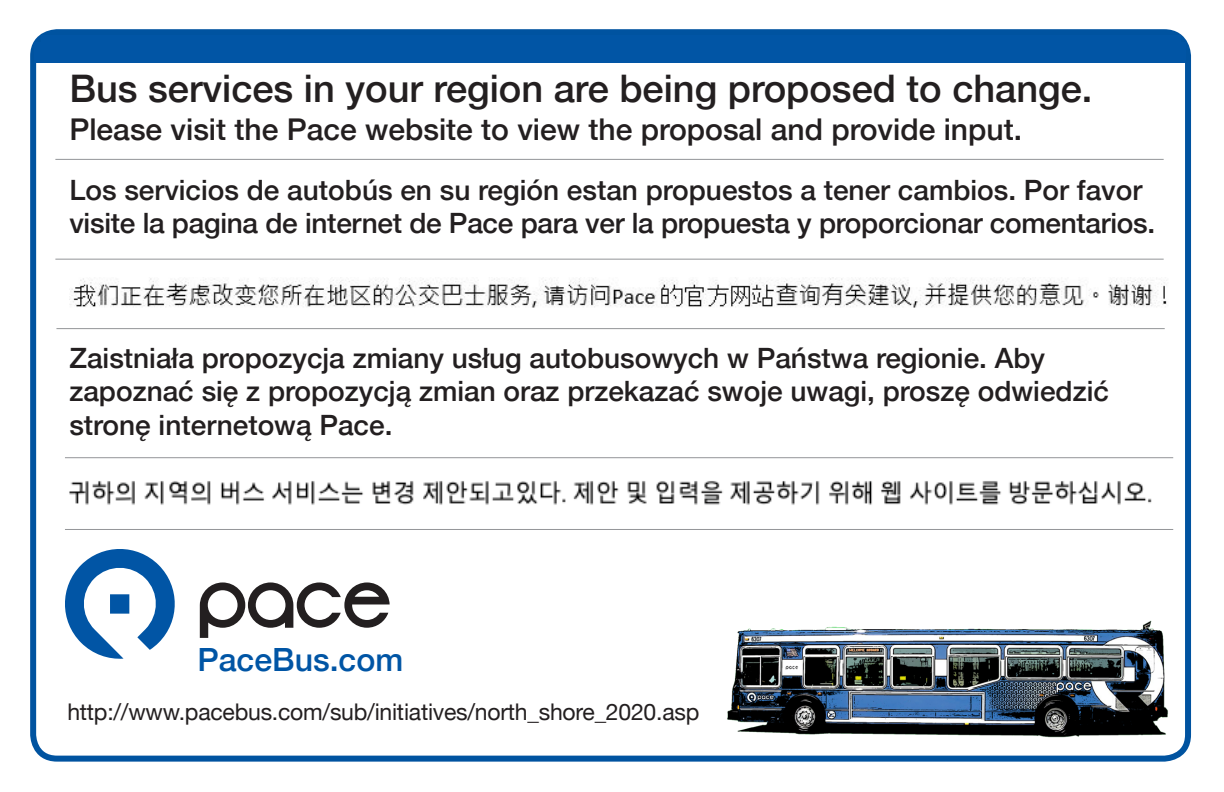
<style>
.page{position:relative;width:1224px;height:792px;background:#fff}
.page>*{position:absolute;margin:0;border:0;box-sizing:border-box;transform-origin:0 0}
.t1{font:500 38px "Helvetica Neue";color:#231f20}
.t2{font:500 32px "Helvetica Neue";color:#0055a5}
.t3{font:500 30px "Helvetica Neue";color:#231f20}
.t4{font:500 28px/33.6px "Helvetica Neue";color:#231f20}
.t5{font:23px "Helvetica Neue";letter-spacing:-.01em;color:#231f20}
</style>
<div class="page">
<div style="left:30px;top:29px;width:1161px;height:733px;border:6px solid #0053a0;border-radius:24px"></div>
<img style="left:69px;top:277px;width:1098px;height:31px">
<svg style="left:65px;top:549px;width:110px;height:110px"></svg>
<div style="left:110px;top:594px;width:19px;height:20px;background:#0155a5"></div>
<svg style="left:200px;top:582px;width:190px;height:56px"></svg>
<img style="left:69px;top:481px;width:1083px;height:24px">
<hr style="left:55px;top:159px;width:1109px;height:1px;background:#939598">
<hr style="left:55px;top:259px;width:1109px;height:1px;background:#939598">
<hr style="left:56px;top:328px;width:1109px;height:1px;background:#939598">
<hr style="left:65px;top:457px;width:1108px;height:1px;background:#939598">
<hr style="left:65px;top:529px;width:1108px;height:1px;background:#939598">
<img style="left:727px;top:620px;width:441px;height:118px">
<div style="left:41px;top:35px;width:1139px;height:27px;background:#0155a5"></div>
<div style="left:34px;top:42px;width:16px;height:20px;background:#0155a5"></div>
<div style="left:1169px;top:42px;width:17px;height:20px;background:#0155a5"></div>
<p class="t1" style="left:69px;top:58px;width:1025px">Bus services in your region are being proposed to change.</p>
<p class="t3" style="left:69px;top:106px;width:954px">Please visit the Pace website to view the proposal and provide input.</p>
<p class="t4" style="left:69px;top:171px;width:1087px">Los servicios de autobús en su región estan propuestos a tener cambios. Por favor visite la pagina de internet de Pace para ver la propuesta y proporcionar comentarios.</p>
<p class="t4" style="left:69px;top:339px;width:1041px">Zaistniała propozycja zmiany usług autobusowych w Państwa regionie. Aby zapoznać się z propozycją zmian oraz przekazać swoje uwagi, proszę odwiedzić stronę internetową Pace.</p>
<p class="t2" style="left:197px;top:634px;width:207px">PaceBus.com</p>
<p class="t5" style="left:67px;top:696px;width:634px">http://www.pacebus.com/sub/initiatives/north_shore_2020.asp</p>
</div>
